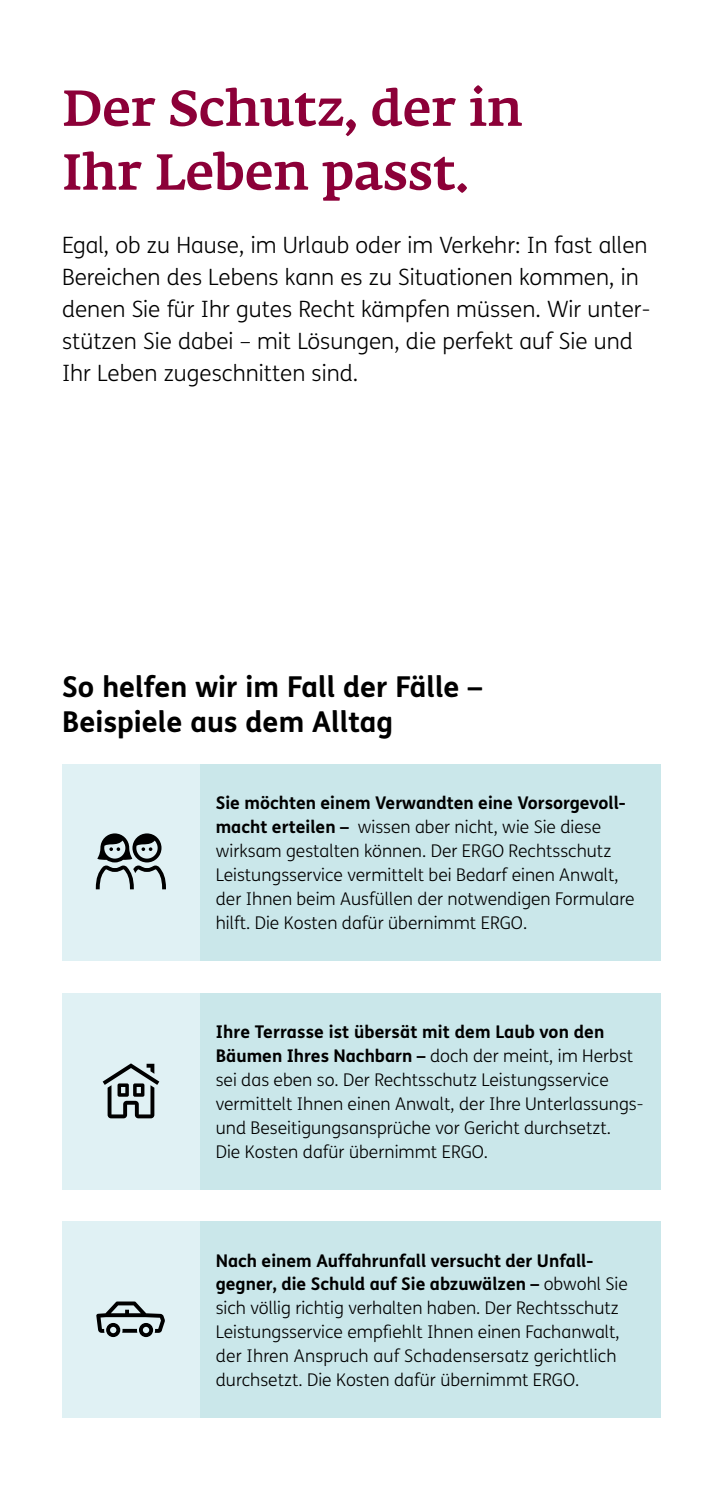
<style>
.page{position:relative;width:723px;height:1489px;background:#fff}
.page>*{position:absolute;margin:0;border:0;box-sizing:border-box;transform-origin:0 0}
.t1{font:500 50px/63.8px "Fedra Serif A Pro";color:#8c0038}
.t2{font:700 28.75px/34.8px "FS Me";color:#000}
.t3{font:300 22.5px/32px "FS Me";color:#000}
.t4{font:300 17.5px/24px "FS Me";color:#000}
.s1{font-weight:700}
</style>
<div class="page">
<div style="left:62px;top:992px;width:599px;height:197px;background:#cae7ea"></div>
<div style="left:62px;top:992px;width:138px;height:197px;background:#e0f1f4"></div>
<svg style="left:103px;top:1063px;width:56px;height:55px"></svg>
<div style="left:62px;top:1221px;width:599px;height:196px;background:#cae7ea"></div>
<div style="left:62px;top:1221px;width:138px;height:196px;background:#e0f1f4"></div>
<svg style="left:96px;top:1301px;width:69px;height:35px"></svg>
<div style="left:62px;top:764px;width:599px;height:196px;background:#cae7ea"></div>
<div style="left:62px;top:764px;width:138px;height:196px;background:#e0f1f4"></div>
<svg style="left:96px;top:833px;width:70px;height:56px"></svg>
<h1 class="t1" style="left:62px;top:77px;width:462px">Der Schutz, der in<br>Ihr Leben passt.</h1>
<p class="t3" style="left:62px;top:229px;width:590px">Egal, ob zu Hause, im Urlaub oder im Verkehr: In fast allen Bereichen des Lebens kann es zu Situationen kommen, in denen Sie für Ihr gutes Recht kämpfen müssen. Wir unter&shy;stützen Sie dabei – mit Lösungen, die perfekt auf Sie und Ihr Leben zugeschnitten sind.</p>
<h2 class="t2" style="left:62px;top:668px;width:421px">So helfen wir im Fall der Fälle –<br>Beispiele aus dem Alltag</h2>
<p class="t4" style="left:216px;top:790px;width:420px"><span class="s1">Sie möchten einem Verwandten eine Vorsorgevoll&shy;macht erteilen –</span> wissen aber nicht, wie Sie diese wirksam gestalten können. Der ERGO Rechtsschutz Leistungsservice vermittelt bei Bedarf einen Anwalt, der Ihnen beim Ausfüllen der notwendigen Formulare hilft. Die Kosten dafür übernimmt ERGO.</p>
<p class="t4" style="left:216px;top:1019px;width:429px"><span class="s1">Ihre Terrasse ist übersät mit dem Laub von den Bäumen Ihres Nachbarn –</span> doch der meint, im Herbst sei das eben so. Der Rechtsschutz Leistungsservice vermittelt Ihnen einen Anwalt, der Ihre Unterlassungs&shy;und Beseitigungsansprüche vor Gericht durchsetzt.<br>Die Kosten dafür übernimmt ERGO.</p>
<p class="t4" style="left:216px;top:1247px;width:414px"><span class="s1">Nach einem Auffahrunfall versucht der Unfall&shy;gegner, die Schuld auf Sie abzuwälzen –</span> obwohl Sie sich völlig richtig verhalten haben. Der Rechtsschutz Leistungsservice empfiehlt Ihnen einen Fachanwalt, der Ihren Anspruch auf Schadensersatz gerichtlich durchsetzt. Die Kosten dafür übernimmt ERGO.</p>
</div>
